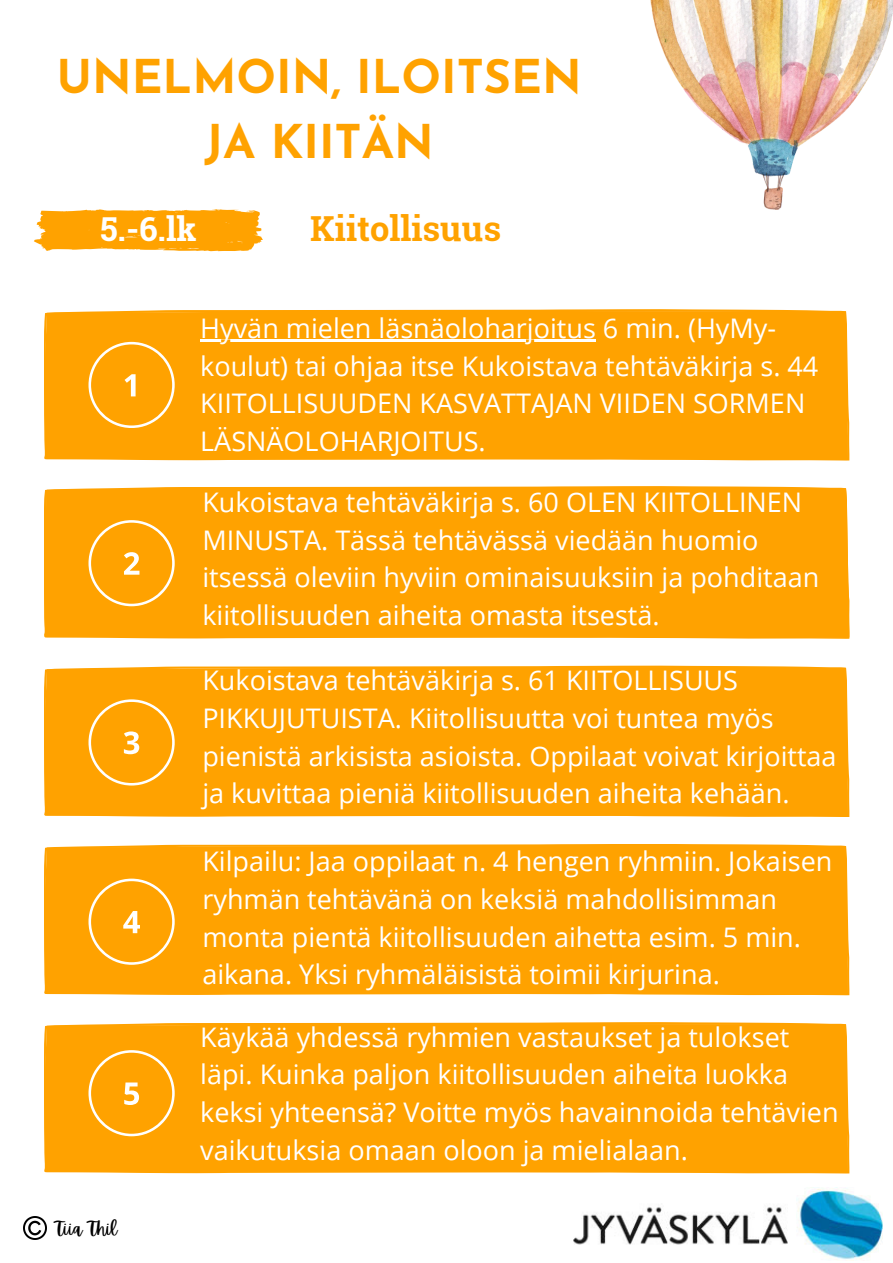
<style>
.page{position:relative;width:893px;height:1263px;background:#fff}
.page>*{position:absolute;margin:0;border:0;box-sizing:border-box;transform-origin:0 0}
.t1{font:700 46.5px/64.7px "Josefin Sans";color:#ffa200;text-align:center}
.t2{font:700 34.5px "Roboto Slab";color:#ffa200}
.t3{font:700 33px "Roboto Slab";color:#fff}
.t4{font:27px/37.7px "Open Sans";color:#fff}
.t5{font:18px "Apricots";color:#000}
</style>
<div class="page">
<div style="left:44px;top:666px;width:805px;height:151px;background:#ffa200"></div>
<div style="left:44px;top:844px;width:805px;height:151px;background:#ffa200"></div>
<div style="left:44px;top:487px;width:805px;height:152px;background:#ffa200"></div>
<div style="left:44px;top:309px;width:805px;height:152px;background:#ffa200"></div>
<svg style="left:88px;top:342px;width:87px;height:86px"></svg>
<svg style="left:88px;top:520px;width:87px;height:86px"></svg>
<svg style="left:88px;top:699px;width:87px;height:86px"></svg>
<svg style="left:88px;top:879px;width:87px;height:86px"></svg>
<svg style="left:34px;top:209px;width:229px;height:42px"></svg>
<hr style="left:200px;top:340px;width:396px;height:2px;background:#fff">
<img style="left:574px;top:1187px;width:308px;height:74px">
<img style="left:650px;top:0;width:243px;height:209px">
<div style="left:44px;top:1022px;width:805px;height:151px;background:#ffa200"></div>
<svg style="left:88px;top:1050px;width:87px;height:86px"></svg>
<img style="left:24px;top:1216px;width:23px;height:23px">
<p class="t1" style="left:57px;top:49px;width:526px">UNELMOIN, ILOITSEN<br>JA KIITÄN</p>
<h1 class="t3" style="left:100px;top:206px;width:98px">5.-6.lk</h1>
<p class="t2" style="left:310px;top:205px;width:192px">Kiitollisuus</p>
<h3 class="t4" style="left:200px;top:309px;width:619px">Hyvän mielen läsnäoloharjoitus 6 min. (HyMy&shy;koulut) tai ohjaa itse Kukoistava tehtäväkirja s. 44<br>KIITOLLISUUDEN KASVATTAJAN VIIDEN SORMEN LÄSNÄOLOHARJOITUS.</h3>
<h2 class="t4" style="left:202px;top:483px;width:618px">Kukoistava tehtäväkirja s. 60 OLEN KIITOLLINEN MINUSTA. Tässä tehtävässä viedään huomio itsessä oleviin hyviin ominaisuuksiin ja pohditaan kiitollisuuden aiheita omasta itsestä.</h2>
<p class="t4" style="left:202px;top:661px;width:636px">Kukoistava tehtäväkirja s. 61 KIITOLLISUUS PIKKUJUTUISTA. Kiitollisuutta voi tuntea myös pienistä arkisista asioista. Oppilaat voivat kirjoittaa ja kuvittaa pieniä kiitollisuuden aiheita kehään.</p>
<h2 class="t4" style="left:202px;top:842px;width:631px">Kilpailu: Jaa oppilaat n. 4 hengen ryhmiin. Jokaisen ryhmän tehtävänä on keksiä mahdollisimman monta pientä kiitollisuuden aihetta esim. 5 min. aikana. Yksi ryhmäläisistä toimii kirjurina.</h2>
<p class="t5" style="left:55px;top:1218px;width:63px">Tiia Thil</p>
<h3 class="t4" style="left:200px;top:1017px;width:640px">Käykää yhdessä ryhmien vastaukset ja tulokset läpi. Kuinka paljon kiitollisuuden aiheita luokka keksi yhteensä? Voitte myös havainnoida tehtävien vaikutuksia omaan oloon ja mielialaan.</h3>
</div>
